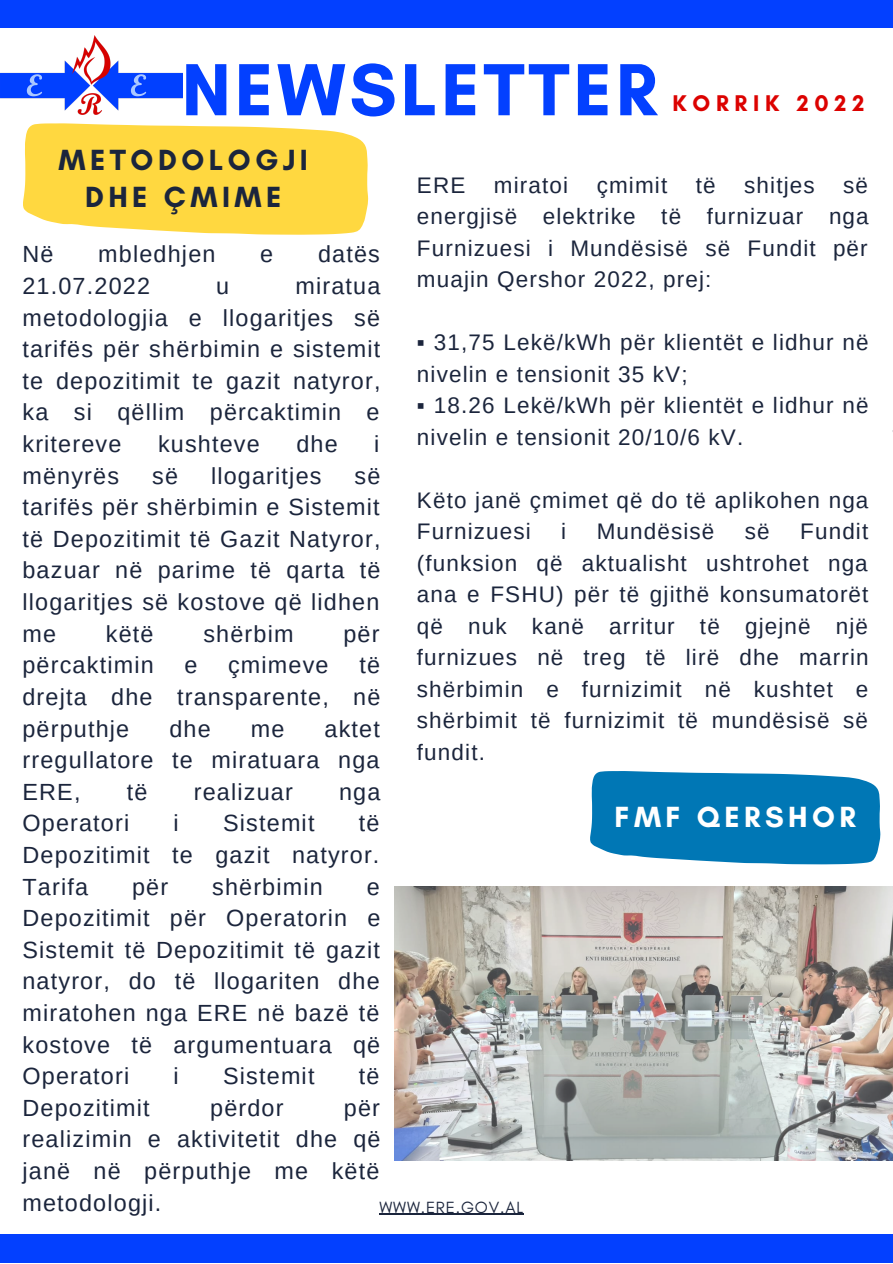
<style>
.page{position:relative;width:893px;height:1264px;background:#fff}
.page>*{position:absolute;margin:0;border:0;box-sizing:border-box;transform-origin:0 0}
.t1{font:700 75.15px "Glacial Indifference";letter-spacing:.05em;color:#0340ff}
.t2{font:700 29.7px/36.6px "Glacial Indifference";letter-spacing:.15em;color:#1b253c;text-align:center}
.t3{font:700 29.7px "Glacial Indifference";letter-spacing:.15em;color:#fff}
.t4{font:23.4px/31.7px "Arimo";letter-spacing:.05em;color:#1b253c;text-align:justify}
.t5{font:700 23.1px "Glacial Indifference";letter-spacing:.25em;color:#dc0200}
.t6{font:22.5px/31.5px "Arimo";letter-spacing:.05em;color:#1b253c}
.t7{font:16.5px "Glacial Indifference";letter-spacing:.05em;color:#1b253c}
</style>
<div class="page">
<img style="left:394px;top:886px;width:498px;height:274px">
<div style="left:0;top:0;width:892px;height:27px;background:#0340ff"></div>
<div style="left:0;top:1234px;width:892px;height:28px;background:#0340ff"></div>
<img style="left:0;top:35px;width:182px;height:80px">
<svg style="left:23px;top:123px;width:345px;height:112px;background:#ffdb51"></svg>
<hr style="left:379px;top:1213px;width:145px;height:1px;background:#1b253c">
<svg style="left:590px;top:771px;width:290px;height:93px;background:#1482bb"></svg>
<h1 class="t1" style="left:182px;top:44px;width:477px">NEWSLETTER</h1>
<p class="t5" style="left:672px;top:89px;width:193px">KORRIK 2022</p>
<p class="t2" style="left:59px;top:141px;width:251px">METODOLOGJI<br>DHE ÇMIME</p>
<p class="t4" style="left:22px;top:238px;width:33px">Në</p>
<p class="t4" style="left:98px;top:238px;width:119px">mbledhjen</p>
<p class="t4" style="left:260px;top:238px;width:14px">e</p>
<p class="t4" style="left:318px;top:238px;width:63px">datës</p>
<p class="t4" style="left:22px;top:270px;width:129px">21.07.2022</p>
<p class="t4" style="left:216px;top:270px;width:14px">u</p>
<p class="t4" style="left:22px;top:270px;width:359px;text-indent:273px">miratua metodologjia e llogaritjes së tarifës për shërbimin e sistemit te depozitimit te gazit natyror, ka si qëllim përcaktimin e kritereve</p>
<p class="t4" style="left:158px;top:428px;width:103px">kushteve</p>
<p class="t4" style="left:296px;top:428px;width:43px">dhe</p>
<p class="t4" style="left:374px;top:428px;width:7px">i</p>
<p class="t4" style="left:22px;top:459px;width:98px">mënyrës</p>
<p class="t4" style="left:152px;top:459px;width:27px">së</p>
<p class="t4" style="left:211px;top:459px;width:112px">llogaritjes</p>
<p class="t4" style="left:22px;top:459px;width:359px;text-indent:332px">së tarifës për shërbimin e Sistemit të Depozitimit të Gazit Natyror, bazuar në parime të qarta të llogaritjes së kostove që lidhen me</p>
<p class="t4" style="left:106px;top:617px;width:49px">këtë</p>
<p class="t4" style="left:203px;top:617px;width:92px">shërbim</p>
<p class="t4" style="left:343px;top:617px;width:38px">për</p>
<p class="t4" style="left:22px;top:649px;width:133px">përcaktimin</p>
<p class="t4" style="left:184px;top:649px;width:14px">e</p>
<p class="t4" style="left:228px;top:649px;width:102px">çmimeve</p>
<p class="t4" style="left:22px;top:649px;width:359px;text-indent:337px">të drejta dhe transparente, në përputhje</p>
<p class="t4" style="left:22px;top:712px;width:359px;text-indent:302px">aktet rregullatore te miratuara nga ERE,</p>
<p class="t4" style="left:169px;top:712px;width:43px">dhe</p>
<p class="t4" style="left:251px;top:712px;width:35px">me</p>
<p class="t4" style="left:127px;top:775px;width:22px">të</p>
<p class="t4" style="left:194px;top:775px;width:100px">realizuar</p>
<p class="t4" style="left:339px;top:775px;width:43px">nga</p>
<p class="t4" style="left:22px;top:807px;width:108px">Operatori</p>
<p class="t4" style="left:174px;top:807px;width:7px">i</p>
<p class="t4" style="left:223px;top:807px;width:93px">Sistemit</p>
<p class="t4" style="left:22px;top:807px;width:358px;text-indent:336px">të Depozitimit te gazit natyror.<br>Tarifa</p>
<p class="t4" style="left:132px;top:870px;width:38px">për</p>
<p class="t4" style="left:212px;top:870px;width:112px">shërbimin</p>
<p class="t4" style="left:22px;top:870px;width:359px;text-indent:344px">e Depozitimit për Operatorin e Sistemit të Depozitimit të gazit natyror, do të llogariten dhe miratohen nga ERE në bazë të kostove të argumentuara që Operatori</p>
<p class="t4" style="left:174px;top:1060px;width:7px">i</p>
<p class="t4" style="left:223px;top:1060px;width:93px">Sistemit</p>
<p class="t4" style="left:359px;top:1060px;width:22px">të</p>
<p class="t6" style="left:417px;top:169px;width:50px">ERE</p>
<p class="t6" style="left:494px;top:169px;width:76px">miratoi</p>
<p class="t6" style="left:596px;top:169px;width:72px">çmimit</p>
<p class="t6" style="left:695px;top:169px;width:21px">të</p>
<p class="t6" style="left:744px;top:169px;width:72px">shitjes</p>
<p class="t6" style="left:417px;top:169px;width:453px;text-align:justify;text-indent:426px">së energjisë elektrike të furnizuar nga Furnizuesi i Mundësisë së Fundit për muajin Qershor 2022, prej:</p>
<p class="t6" style="left:417px;top:327px;width:453px">▪ 31,75 Lekë/kWh për klientët e lidhur në nivelin e tensionit 35 kV;</p>
<p class="t6" style="left:417px;top:389px;width:453px">▪ 18.26 Lekë/kWh për klientët e lidhur në nivelin e tensionit 20/10/6 kV.</p>
<p class="t6" style="left:417px;top:484px;width:453px">Këto janë çmimet që do të aplikohen nga<br>Furnizuesi</p>
<p class="t6" style="left:417px;top:515px;width:453px;text-align:justify;text-indent:383px">Fundit (funksion që aktualisht ushtrohet nga ana e FSHU) për të gjithë konsumatorët që nuk kanë arritur të gjejnë një furnizues në treg të lirë dhe marrin shërbimin e furnizimit në kushtet e shërbimit të furnizimit të mundësisë së fundit.</p>
<p class="t6" style="left:561px;top:515px;width:6px">i</p>
<p class="t6" style="left:596px;top:515px;width:119px">Mundësisë</p>
<p class="t6" style="left:744px;top:515px;width:26px">së</p>
<p class="t3" style="left:614px;top:799px;width:243px">FMF QERSHOR</p>
<p class="t4" style="left:22px;top:1091px;width:129px">Depozitimit</p>
<p class="t4" style="left:210px;top:1091px;width:75px">përdor</p>
<p class="t4" style="left:22px;top:1091px;width:359px;text-indent:321px">për realizimin e aktivitetit dhe që janë në përputhje me këtë metodologji.</p>
<p class="t7" style="left:379px;top:1196px;width:145px">WWW.ERE.GOV.AL</p>
</div>
